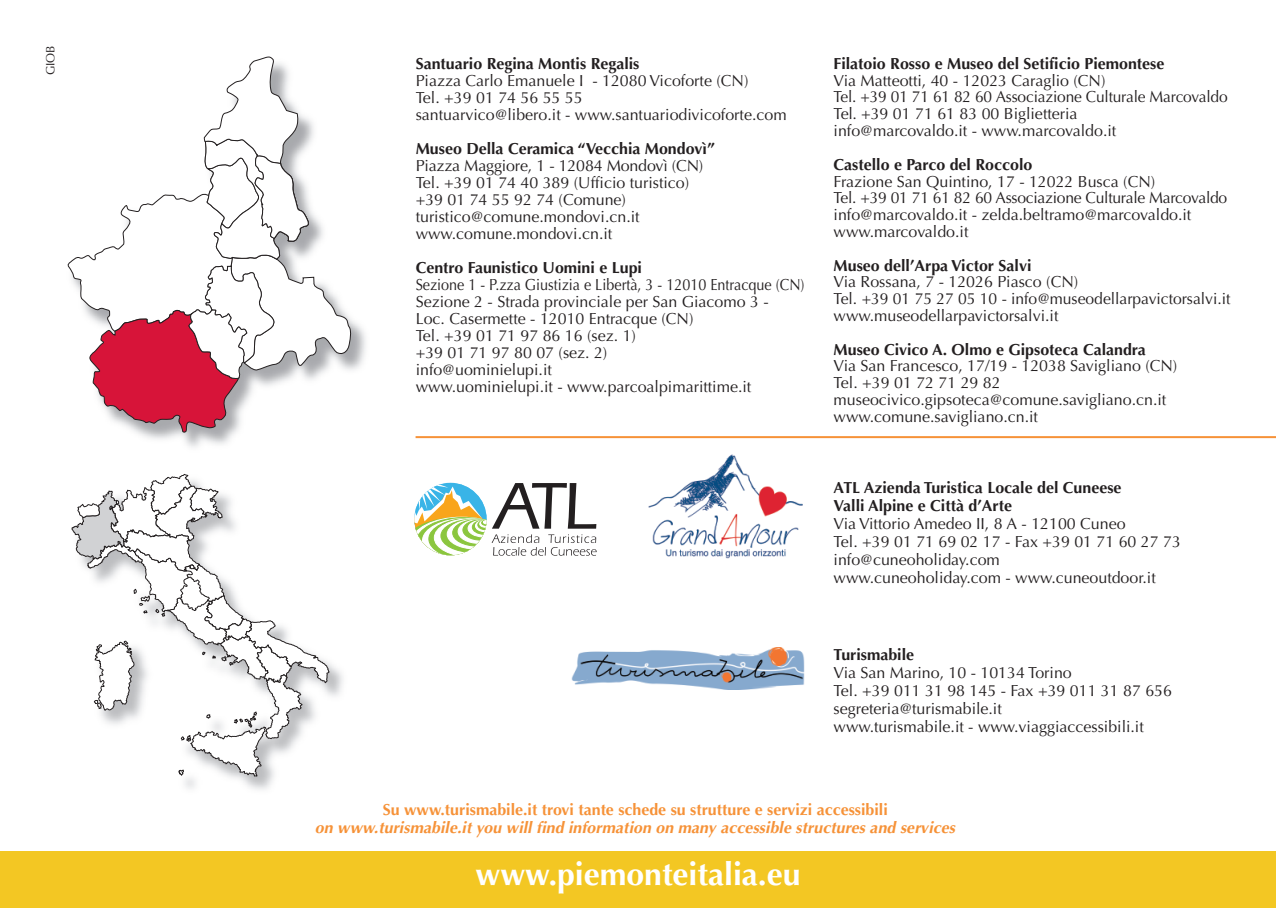
<style>
.page{position:relative;width:1276px;height:908px;background:#fff}
.page>*{position:absolute;margin:0;border:0;box-sizing:border-box;transform-origin:0 0}
.t1{font:700 32px "Optima";color:#fff}
.t2{font:16px/16.8px "Optima";color:#231f20}
.t3{font:700 16px/18px "Optima";color:#231f20}
.t4{font:16px/17px "Optima";color:#231f20;scale:.9 1}
.t5{font:italic 700 16px "Optima";letter-spacing:.005em;color:#f69238}
.t6{font:700 16px "Optima";color:#f69238}
.t7{font:12px "Optima";color:#231f20}
</style>
<div class="page">
<div style="left:0;top:850px;width:1276px;height:57px;background:#f3c723"></div>
<img style="left:572px;top:647px;width:232px;height:42px">
<img style="left:648px;top:454px;width:155px;height:104px">
<svg style="left:414px;top:482px;width:182px;height:73px"></svg>
<hr style="left:415px;top:436px;width:861px;height:2px;background:#f69238">
<img style="left:185px;top:664px;width:158px;height:126px">
<svg style="left:71px;top:474px;width:260px;height:302px"></svg>
<svg style="left:67px;top:56px;width:285px;height:377px"></svg>
<p class="t7" style="left:45px;top:75px;width:31px;rotate:-90deg">GIOB</p>
<p class="t3" style="left:416px;top:56px;width:225px">Santuario Regina Montis Regalis</p>
<p class="t2" style="left:416px;top:73px;width:372px">Piazza Carlo Emanuele I - 12080 Vicoforte (CN)<br>Tel. +39 01 74 56 55 55<br>santuarvico@libero.it - www.santuariodivicoforte.com</p>
<p class="t3" style="left:416px;top:141px;width:301px">Museo Della Ceramica “Vecchia Mondovì”</p>
<p class="t2" style="left:416px;top:158px;width:289px">Piazza Maggiore, 1 - 12084 Mondovì (CN)<br>Tel. +39 01 74 40 389 (Ufficio turistico) +39 01 74 55 92 74 (Comune) turistico@comune.mondovi.cn.it www.comune.mondovi.cn.it</p>
<p class="t3" style="left:416px;top:260px;width:228px">Centro Faunistico Uomini e Lupi</p>
<p class="t4" style="left:416px;top:277px;width:433px">Sezione 1 - P.zza Giustizia e Libertà, 3 - 12010 Entracque (CN)<br>Sezione 2 - Strada provinciale per San Giacomo 3 -<br>Loc. Casermette - 12010 Entracque (CN)<br>Tel. +39 01 71 97 86 16 (sez. 1)<br>+39 01 71 97 80 07 (sez. 2)<br>info@uominielupi.it<br>www.uominielupi.it - www.parcoalpimarittime.it</p>
<p class="t3" style="left:833px;top:56px;width:332px">Filatoio Rosso e Museo del Setificio Piemontese</p>
<p class="t2" style="left:833px;top:73px;width:395px">Via Matteotti, 40 - 12023 Caraglio (CN)<br>Tel. +39 01 71 61 82 60 Associazione Culturale Marcovaldo Tel. +39 01 71 61 83 00 Biglietteria<br>info@marcovaldo.it - www.marcovaldo.it</p>
<p class="t3" style="left:833px;top:157px;width:200px">Castello e Parco del Roccolo</p>
<p class="t2" style="left:833px;top:174px;width:395px">Frazione San Quintino, 17 - 12022 Busca (CN)<br>Tel. +39 01 71 61 82 60 Associazione Culturale Marcovaldo info@marcovaldo.it - zelda.beltramo@marcovaldo.it www.marcovaldo.it</p>
<p class="t3" style="left:833px;top:257px;width:199px">Museo dell’Arpa Victor Salvi</p>
<p class="t2" style="left:833px;top:275px;width:398px">Via Rossana, 7 - 12026 Piasco (CN)<br>Tel. +39 01 75 27 05 10 - info@museodellarpavictorsalvi.it www.museodellarpavictorsalvi.it</p>
<p class="t3" style="left:833px;top:341px;width:313px">Museo Civico A. Olmo e Gipsoteca Calandra</p>
<p class="t2" style="left:833px;top:359px;width:345px">Via San Francesco, 17/19 - 12038 Savigliano (CN)<br>Tel. +39 01 72 71 29 82 museocivico.gipsoteca@comune.savigliano.cn.it www.comune.savigliano.cn.it</p>
<p class="t3" style="left:833px;top:480px;width:289px">ATL Azienda Turistica Locale del Cuneese<br>Valli Alpine e Città d’Arte</p>
<p class="t2" style="left:833px;top:516px;width:349px;line-height:18px">Via Vittorio Amedeo II, 8 A - 12100 Cuneo<br>Tel. +39 01 71 69 02 17 - Fax +39 01 71 60 27 73 info@cuneoholiday.com<br>www.cuneoholiday.com - www.cuneoutdoor.it</p>
<p class="t3" style="left:833px;top:646px;width:82px">Turismabile</p>
<p class="t2" style="left:833px;top:664px;width:340px;line-height:18px">Via San Marino, 10 - 10134 Torino<br>Tel. +39 011 31 98 145 - Fax +39 011 31 87 656 segreteria@turismabile.it<br>www.turismabile.it - www.viaggiaccessibili.it</p>
<p class="t6" style="left:383px;top:802px;width:506px">Su www.turismabile.it trovi tante schede su strutture e servizi accessibili</p>
<p class="t5" style="left:315px;top:820px;width:642px">on www.turismabile.it you will find information on many accessible structures and services</p>
<h1 class="t1" style="left:475px;top:860px;width:326px">www.piemonteitalia.eu</h1>
</div>
